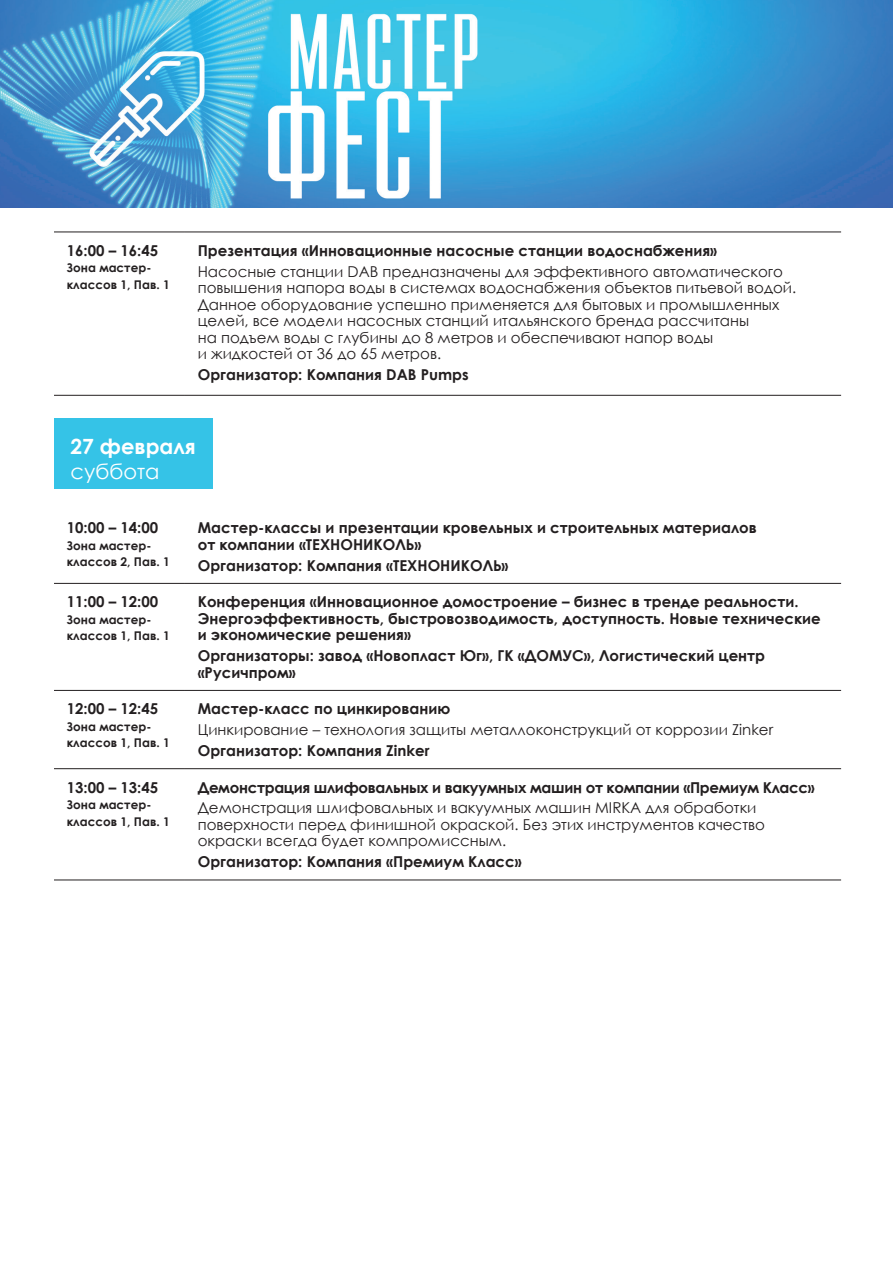
<style>
.page{position:relative;width:893px;height:1263px;background:#fff}
.page>*{position:absolute;margin:0;border:0;box-sizing:border-box;transform-origin:0 0}
.Дата{font:700 21px "Century Gothic";color:#fff}
.День_недели{font:21px "Century Gothic";color:#fff}
.Имя{font:15px/16.5px "Century Gothic";color:#231f20}
.Время{font:700 15px/16.5px "Century Gothic";color:#231f20}
.Время-2{font:700 15px "Century Gothic";letter-spacing:-.02em;color:#231f20}
.Дата-2{font:700 15px "Century Gothic";color:#231f20}
.Дата-3{font:700 12px/16.5px "Century Gothic";color:#231f20}
</style>
<div class="page">
<hr style="left:54px;top:232px;width:131px;height:1px;background:#231f20">
<hr style="left:185px;top:232px;width:656px;height:1px;background:#231f20">
<hr style="left:54px;top:395px;width:131px;height:1px;background:#231f20">
<hr style="left:185px;top:395px;width:656px;height:1px;background:#231f20">
<div style="left:54px;top:418px;width:159px;height:71px;background:#35c3e7"></div>
<hr style="left:54px;top:768px;width:131px;height:1px;background:#231f20">
<hr style="left:185px;top:768px;width:656px;height:1px;background:#231f20">
<hr style="left:54px;top:880px;width:131px;height:1px;background:#231f20">
<hr style="left:185px;top:880px;width:656px;height:1px;background:#231f20">
<hr style="left:54px;top:583px;width:131px;height:1px;background:#231f20">
<hr style="left:185px;top:583px;width:656px;height:1px;background:#231f20">
<hr style="left:54px;top:690px;width:131px;height:1px;background:#231f20">
<hr style="left:185px;top:690px;width:656px;height:1px;background:#231f20">
<img style="left:0;top:0;width:893px;height:208px">
<p class="Дата-2" style="left:67px;top:239px;width:93px">16:00 – 16:45</p>
<p class="Дата-3" style="left:67px;top:259px;width:105px">Зона мастер&shy;классов 1, Пав. 1</p>
<p class="Время" style="left:198px;top:242px;width:521px">Презентация «Инновационные насосные станции водоснабжения»</p>
<p class="Имя" style="left:198px;top:263px;width:600px">Насосные станции DAB предназначены для эффективного автоматического повышения напора воды в системах водоснабжения объектов питьевой водой.<br>Данное оборудование успешно применяется для бытовых и промышленных целей, все модели насосных станций итальянского бренда рассчитаны<br>на подъем воды с глубины до 8 метров и обеспечивают напор воды<br>и жидкостей от 36 до 65 метров.</p>
<p class="Время" style="left:198px;top:366px;width:273px">Организатор: Компания DAB Pumps</p>
<p class="Дата" style="left:71px;top:430px;width:127px">27 февраля</p>
<p class="День_недели" style="left:71px;top:457px;width:91px">суббота</p>
<p class="Дата-2" style="left:67px;top:516px;width:93px">10:00 – 14:00</p>
<p class="Дата-3" style="left:67px;top:537px;width:105px">Зона мастер&shy;классов 2, Пав. 1</p>
<p class="Дата-2" style="left:67px;top:590px;width:93px">11:00 – 12:00</p>
<p class="Дата-3" style="left:67px;top:611px;width:105px">Зона мастер&shy;классов 1, Пав. 1</p>
<p class="Дата-2" style="left:67px;top:698px;width:93px">12:00 – 12:45</p>
<p class="Дата-3" style="left:67px;top:718px;width:105px">Зона мастер&shy;классов 1, Пав. 1</p>
<p class="Дата-2" style="left:67px;top:776px;width:93px">13:00 – 13:45</p>
<p class="Дата-3" style="left:67px;top:796px;width:105px">Зона мастер&shy;классов 1, Пав. 1</p>
<p class="Время" style="left:198px;top:519px;width:561px">Мастер-классы и презентации кровельных и строительных материалов от компании «ТЕХНОНИКОЛЬ»</p>
<p class="Время" style="left:198px;top:556px;width:312px">Организатор: Компания «ТЕХНОНИКОЛЬ»</p>
<p class="Время" style="left:198px;top:593px;width:624px">Конференция «Инновационное домостроение – бизнес в тренде реальности.<br>Энергоэффективность, быстровозводимость, доступность. Новые технические и экономические решения»</p>
<p class="Время" style="left:198px;top:647px;width:569px">Организаторы: завод «Новопласт Юг», ГК «ДОМУС», Логистический центр «Русичпром»</p>
<p class="Время" style="left:198px;top:700px;width:254px">Мастер-класс по цинкированию</p>
<p class="Имя" style="left:198px;top:721px;width:577px">Цинкирование – технология защиты металлоконструкций от коррозии Zinker</p>
<p class="Время" style="left:198px;top:741px;width:233px">Организатор: Компания Zinker</p>
<p class="Время-2" style="left:198px;top:776px;width:618px">Демонстрация шлифовальных и вакуумных машин от компании «Премиум Класс»</p>
<p class="Имя" style="left:198px;top:799px;width:569px">Демонстрация шлифовальных и вакуумных машин MIRKA для обработки поверхности перед финишной окраской. Без этих инструментов качество окраски всегда будет компромиссным.</p>
<p class="Время" style="left:198px;top:853px;width:325px">Организатор: Компания «Премиум Класс»</p>
</div>
